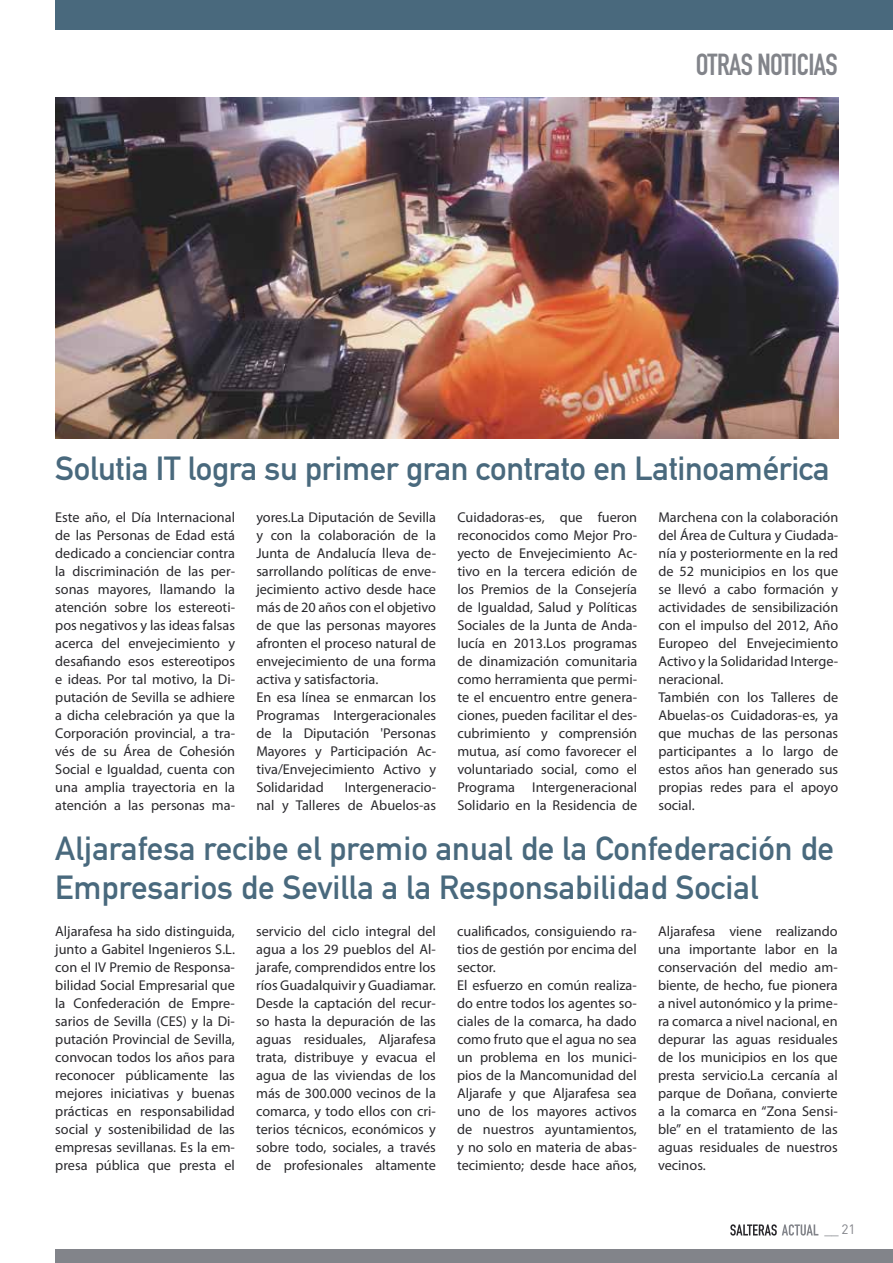
<style>
.page{position:relative;width:893px;height:1263px;background:#fff}
.page>*{position:absolute;margin:0;border:0;box-sizing:border-box;transform-origin:0 0}
.t1{font:33px/39px "DIN Mittelschrift";color:#49697d}
.t2{font:30px "DIN Engschrift";color:#82848a}
.t3{font:14.25px/18px "Myriad Pro";color:#2a292d;text-align:justify}
.t4{font:13.5px "DIN";color:#82848a}
</style>
<div class="page">
<div style="left:55px;top:0;width:838px;height:29px;background:#49697d"></div>
<div style="left:55px;top:1249px;width:838px;height:14px;background:#82848a"></div>
<svg style="left:730px;top:1224px;width:88px;height:11px"></svg>
<img style="left:55px;top:98px;width:783px;height:340px">
<h2 class="t2" style="left:696px;top:47px;width:13px">OTRAS</h2>
<h2 class="t2" style="left:757px;top:47px;width:11px">NOTICIAS</h2>
<h1 class="t1" style="left:55px;top:449px;width:776px">Solutia IT logra su primer gran contrato en Latinoamérica</h1>
<p class="t3" style="left:55px;top:508px;width:181px">Este año, el Día Internacional de las Personas de Edad está dedicado a concienciar contra la discriminación de las per&shy;sonas mayores, llamando la atención sobre los estereoti&shy;pos negativos y las ideas falsas acerca del envejecimiento y desafiando esos estereotipos e ideas. Por tal motivo, la Di&shy;putación de Sevilla se adhiere a dicha celebración ya que la Corporación provincial, a tra&shy;vés de su Área de Cohesión Social e Igualdad, cuenta con una amplia trayectoria en la atención a las personas ma-</p>
<p class="t3" style="left:256px;top:508px;width:181px;text-align:left">yores.La Diputación de Sevilla y con la colaboración de la<br>Junta de Andalucía lleva de&shy;sarrollando políticas de enve&shy;jecimiento activo desde hace más de 20 años con el objetivo de que las personas mayores afronten el proceso natural de envejecimiento de una forma activa y satisfactoria.<br>En esa línea se enmarcan los<br>Programas Intergeracionales de la Diputación 'Personas<br>Mayores y Participación Ac&shy;tiva/Envejecimiento Activo y<br>Solidaridad</p>
<p class="t3" style="left:256px;top:778px;width:181px;text-align:right">Intergeneracio-<br>nal y Talleres de Abuelos-as</p>
<p class="t3" style="left:457px;top:508px;width:181px">Cuidadoras-es, que fueron reconocidos como Mejor Pro&shy;yecto de Envejecimiento Ac&shy;tivo en la tercera edición de los Premios de la Consejería de Igualdad, Salud y Políticas Sociales de la Junta de Anda&shy;lucía en 2013.Los programas de dinamización comunitaria como herramienta que permi&shy;te el encuentro entre genera&shy;ciones, pueden facilitar el des&shy;cubrimiento y comprensión mutua, así como favorecer el voluntariado social, como el Programa Intergeneracional Solidario en la Residencia de</p>
<p class="t3" style="left:658px;top:508px;width:181px;text-align:left">Marchena con la colaboración del Área de Cultura y Ciudada&shy;nía y posteriormente en la red de 52 municipios en los que se llevó a cabo formación y actividades de sensibilización con el impulso del 2012, Año<br>Europeo del Envejecimiento<br>Activo y la Solidaridad Interge&shy;neracional.<br>También con los Talleres de<br>Abuelas-os Cuidadoras-es, ya que muchas de las personas participantes a lo largo de estos años han generado sus propias redes para el apoyo social.</p>
<h1 class="t1" style="left:55px;top:829px;width:780px">Aljarafesa recibe el premio anual de la Confederación de<br>Empresarios de Sevilla a la Responsabilidad Social</h1>
<p class="t3" style="left:55px;top:922px;width:181px">Aljarafesa ha sido distinguida, junto a Gabitel Ingenieros S.L. con el IV Premio de Responsa&shy;bilidad Social Empresarial que la Confederación de Empre&shy;sarios de Sevilla (CES) y la Di&shy;putación Provincial de Sevilla, convocan todos los años para reconocer públicamente las mejores iniciativas y buenas prácticas en responsabilidad social y sostenibilidad de las empresas sevillanas. Es la em&shy;presa pública que presta el</p>
<p class="t3" style="left:256px;top:922px;width:181px">servicio del ciclo integral del agua a los 29 pueblos del Al&shy;jarafe, comprendidos entre los ríos Guadalquivir y Guadiamar.<br>Desde la captación del recur&shy;so hasta la depuración de las aguas residuales, Aljarafesa trata, distribuye y evacua el agua de las viviendas de los más de 300.000 vecinos de la comarca, y todo ellos con cri&shy;terios técnicos, económicos y sobre todo, sociales, a través de profesionales altamente</p>
<p class="t3" style="left:457px;top:922px;width:181px;text-align:left">cualificados, consiguiendo ra&shy;tios de gestión por encima del sector.<br>El esfuerzo en común realiza&shy;do entre todos los agentes so&shy;ciales de la comarca, ha dado como fruto que el agua no sea un problema en los munici&shy;pios de la Mancomunidad del<br>Aljarafe y que Aljarafesa sea uno de los mayores activos de nuestros ayuntamientos, y no solo en materia de abas&shy;tecimiento; desde hace años,</p>
<p class="t3" style="left:658px;top:922px;width:181px">Aljarafesa viene realizando una importante labor en la conservación del medio am&shy;biente, de hecho, fue pionera a nivel autonómico y la prime&shy;ra comarca a nivel nacional, en depurar las aguas residuales de los municipios en los que presta servicio.La cercanía al parque de Doñana, convierte a la comarca en “Zona Sensi&shy;ble” en el tratamiento de las aguas residuales de nuestros vecinos.</p>
<p class="t4" style="left:824px;top:1220px;width:32px">__ 21</p>
</div>
